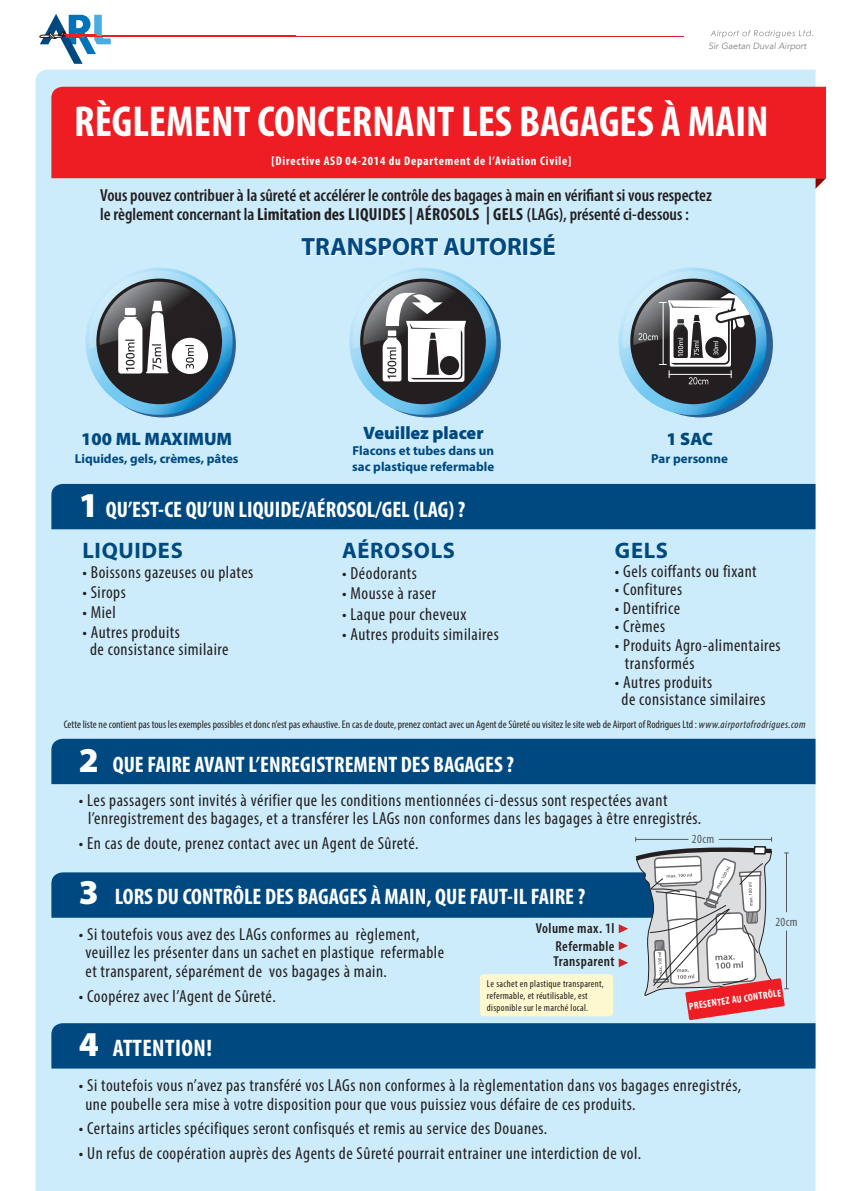
<style>
.page{position:relative;width:851px;height:1191px;background:#fff}
.page>*{position:absolute;margin:0;border:0;box-sizing:border-box;transform-origin:0 0}
.t1{font:700 condensed 43.5px "Myriad Pro";color:#fff}
.t2{font:700 25px "Myriad Pro";color:#004980}
.t3{font:700 condensed 24px "Myriad Pro";letter-spacing:.02em;color:#fff}
.t4{font:700 condensed 22.5px "Myriad Pro";color:#fff}
.t5{font:700 22.5px "Myriad Pro";letter-spacing:.03em;color:#004980}
.t6{font:900 18px "Myriad Pro";color:#004980}
.t7{font:condensed 17.5px/18.5px "Myriad Pro";letter-spacing:.03em;color:#231f20}
.t8{font:600 condensed 17.5px "Myriad Pro";color:#231f20}
.t9{font:600 condensed 14.4px "Myriad Pro";letter-spacing:.03em;color:#231f20}
.t10{font:700 13px "Myriad Pro";color:#004980}
.t11{font:700 condensed 12.5px "Myriad Pro";letter-spacing:.06em;color:#fff}
.t12{font:condensed 12.5px "Myriad Pro";letter-spacing:.03em;color:#57585a}
.t13{font:condensed 11px "Myriad Pro";color:#231f20}
.t14{font:700 condensed 10.2px "Myriad Pro";color:#fff}
.t15{font:condensed 10px/12px "Myriad Pro";letter-spacing:.03em;color:#231f20}
.t16{font:italic 9px "Avenir";color:#808285}
.s1{font-weight:700}
.s2{font-weight:900;font-stretch:normal;font-size:35px}
.s3{font-style:italic}
</style>
<div class="page">
<div style="left:35px;top:69px;width:780px;height:1122px;background:#ccecfb"></div>
<svg style="left:90px;top:272px;width:146px;height:145px"></svg>
<div style="left:355px;top:272px;width:145px;height:145px;background:#296095;border-radius:50%"></div>
<div style="left:627px;top:272px;width:145px;height:145px;background:#296095;border-radius:50%"></div>
<hr style="left:66px;top:36px;width:618px;height:1px;background:#d1232a">
<hr style="left:66px;top:36px;width:230px;height:1px;background:#ee1d23">
<svg style="left:40px;top:14px;width:71px;height:50px"></svg>
<svg style="left:710px;top:30px;width:101px;height:8px"></svg>
<div style="left:51px;top:87px;width:774px;height:91px;background:#ee1d23"></div>
<div style="left:51px;top:484px;width:764px;height:45px;background:#004980"></div>
<div style="left:51px;top:739px;width:764px;height:45px;background:#004980"></div>
<svg style="left:51px;top:837px;width:764px;height:354px;background:#9ec2d8"></svg>
<svg style="left:85px;top:268px;width:147px;height:147px;background:#54aede"></svg>
<div style="left:96px;top:278px;width:126px;height:126px;background:#231f20;border-radius:50%"></div>
<svg style="left:89px;top:271px;width:139px;height:103px"></svg>
<svg style="left:349px;top:268px;width:147px;height:147px;background:#51acdc"></svg>
<div style="left:360px;top:278px;width:125px;height:126px;background:#231f20;border-radius:50%"></div>
<svg style="left:352px;top:271px;width:139px;height:111px"></svg>
<svg style="left:619px;top:268px;width:147px;height:147px;background:#4fabdc"></svg>
<div style="left:630px;top:278px;width:125px;height:126px;background:#231f20;border-radius:50%"></div>
<svg style="left:621px;top:271px;width:140px;height:113px"></svg>
<svg style="left:815px;top:178px;width:10px;height:11px"></svg>
<p class="t16" style="left:708px;top:40px;width:99px">Sir Gaetan Duval Airport</p>
<p class="t1" style="left:74px;top:95px;width:695px">RÈGLEMENT CONCERNANT LES BAGAGES À MAIN</p>
<p class="t11" style="left:271px;top:153px;width:301px">[Directive ASD 04-2014 du Departement de l’Aviation Civile]</p>
<p class="t8" style="left:100px;top:185px;width:613px">Vous pouvez contribuer à la sûreté et accélérer le contrôle des bagages à main en vérifiant si vous respectez</p>
<p class="t8" style="left:100px;top:204px;width:590px">le règlement concernant la <span class="s1">Limitation des LIQUIDES | AÉROSOLS | GELS</span> (LAGs), présenté ci-dessous :</p>
<p class="t2" style="left:301px;top:230px;width:256px">TRANSPORT AUTORISÉ</p>
<p class="t6" style="left:81px;top:428px;width:152px">100 ML MAXIMUM</p>
<p class="t10" style="left:75px;top:450px;width:165px">Liquides, gels, crèmes, pâtes</p>
<p class="t6" style="left:363px;top:423px;width:122px">Veuillez placer</p>
<p class="t10" style="left:352px;top:442px;width:143px">Flacons et tubes dans un</p>
<p class="t10" style="left:352px;top:458px;width:144px">sac plastique refermable</p>
<p class="t6" style="left:666px;top:428px;width:48px">1 SAC</p>
<p class="t10" style="left:651px;top:450px;width:78px">Par personne</p>
<p class="t4" style="left:79px;top:495px;width:388px"><span class="s2">1</span> QU’EST-CE QU’UN LIQUIDE/AÉROSOL/GEL (LAG) ?</p>
<p class="t5" style="left:82px;top:536px;width:102px">LIQUIDES</p>
<p class="t7" style="left:82px;top:563px;width:172px">• Boissons gazeuses ou plates</p>
<p class="t7" style="left:82px;top:583px;width:45px">• Sirops</p>
<p class="t7" style="left:82px;top:603px;width:35px">• Miel</p>
<p class="t7" style="left:82px;top:623px;width:99px">• Autres produits</p>
<p class="t7" style="left:90px;top:640px;width:140px">de consistance similaire</p>
<p class="t5" style="left:342px;top:536px;width:114px">AÉROSOLS</p>
<p class="t7" style="left:342px;top:563px;width:76px">• Déodorants</p>
<p class="t7" style="left:342px;top:584px;width:95px">• Mousse à raser</p>
<p class="t7" style="left:342px;top:604px;width:126px">• Laque pour cheveux</p>
<p class="t7" style="left:342px;top:625px;width:158px">• Autres produits similaires</p>
<p class="t5" style="left:615px;top:536px;width:55px">GELS</p>
<p class="t7" style="left:615px;top:561px;width:143px">• Gels coiffants ou fixant</p>
<p class="t7" style="left:615px;top:580px;width:69px">• Confitures</p>
<p class="t7" style="left:615px;top:598px;width:67px">• Dentifrice</p>
<p class="t7" style="left:615px;top:617px;width:52px">• Crèmes</p>
<p class="t7" style="left:624px;top:635px;width:157px;text-indent:-10px">• Produits Agro-alimentaires transformés</p>
<p class="t7" style="left:615px;top:672px;width:99px">• Autres produits</p>
<p class="t7" style="left:621px;top:690px;width:145px">de consistance similaires</p>
<p class="t13" style="left:64px;top:718px;width:743px">Cette liste ne contient pas tous les exemples possibles et donc n’est pas exhaustive. En cas de doute, prenez contact avec un Agent de Sûreté ou visitez le site web de Airport of Rodrigues Ltd : <span class="s3">www.airportofrodrigues.com</span></p>
<p class="t4" style="left:79px;top:750px;width:436px"><span class="s2">2</span> QUE FAIRE AVANT L’ENREGISTREMENT DES BAGAGES ?</p>
<p class="t7" style="left:79px;top:790px;width:590px">• Les passagers sont invités à vérifier que les conditions mentionnées ci-dessus sont respectées avant</p>
<p class="t7" style="left:88px;top:809px;width:614px">l’enregistrement des bagages, et a transférer les LAGs non conformes dans les bagages à être enregistrés.</p>
<p class="t7" style="left:79px;top:833px;width:341px">• En cas de doute, prenez contact avec un Agent de Sûreté.</p>
<p class="t12" style="left:692px;top:831px;width:24px">20cm</p>
<p class="t4" style="left:79px;top:882px;width:508px"><span class="s2">3</span> LORS DU CONTRÔLE DES BAGAGES À MAIN, QUE FAUT-IL FAIRE ?</p>
<p class="t7" style="left:79px;top:924px;width:342px">• Si toutefois vous avez des LAGs conformes au règlement,</p>
<p class="t7" style="left:85px;top:943px;width:360px">veuillez les présenter dans un sachet en plastique refermable</p>
<p class="t7" style="left:85px;top:961px;width:303px">et transparent, séparément de vos bagages à main.</p>
<p class="t7" style="left:79px;top:987px;width:198px">• Coopérez avec l’Agent de Sûreté.</p>
<p class="t3" style="left:79px;top:1033px;width:135px"><span class="s2">4</span> ATTENTION!</p>
<p class="t9" style="left:536px;top:920px;width:80px">Volume max. 1l</p>
<p class="t9" style="left:555px;top:938px;width:61px">Refermable</p>
<p class="t9" style="left:553px;top:953px;width:63px">Transparent</p>
<p class="t15" style="left:487px;top:977px;width:118px">Le sachet en plastique transparent, refermable, et réutilisable, est disponible sur le marché local.</p>
<p class="t12" style="left:775px;top:914px;width:24px">20cm</p>
<p class="t14" style="left:687px;top:1000px;width:95px;rotate:-9deg">PRESENTEZ AU CONTRÔLE</p>
<p class="t7" style="left:79px;top:1076px;width:663px">• Si toutefois vous n’avez pas transféré vos LAGs non conformes à la règlementation dans vos bagages enregistrés,</p>
<p class="t7" style="left:85px;top:1094px;width:551px">une poubelle sera mise à votre disposition pour que vous puissiez vous défaire de ces produits.</p>
<p class="t7" style="left:79px;top:1118px;width:470px">• Certains articles spécifiques seront confisqués et remis au service des Douanes.</p>
<p class="t7" style="left:79px;top:1143px;width:563px">• Un refus de coopération auprès des Agents de Sûreté pourrait entrainer une interdiction de vol.</p>
</div>
